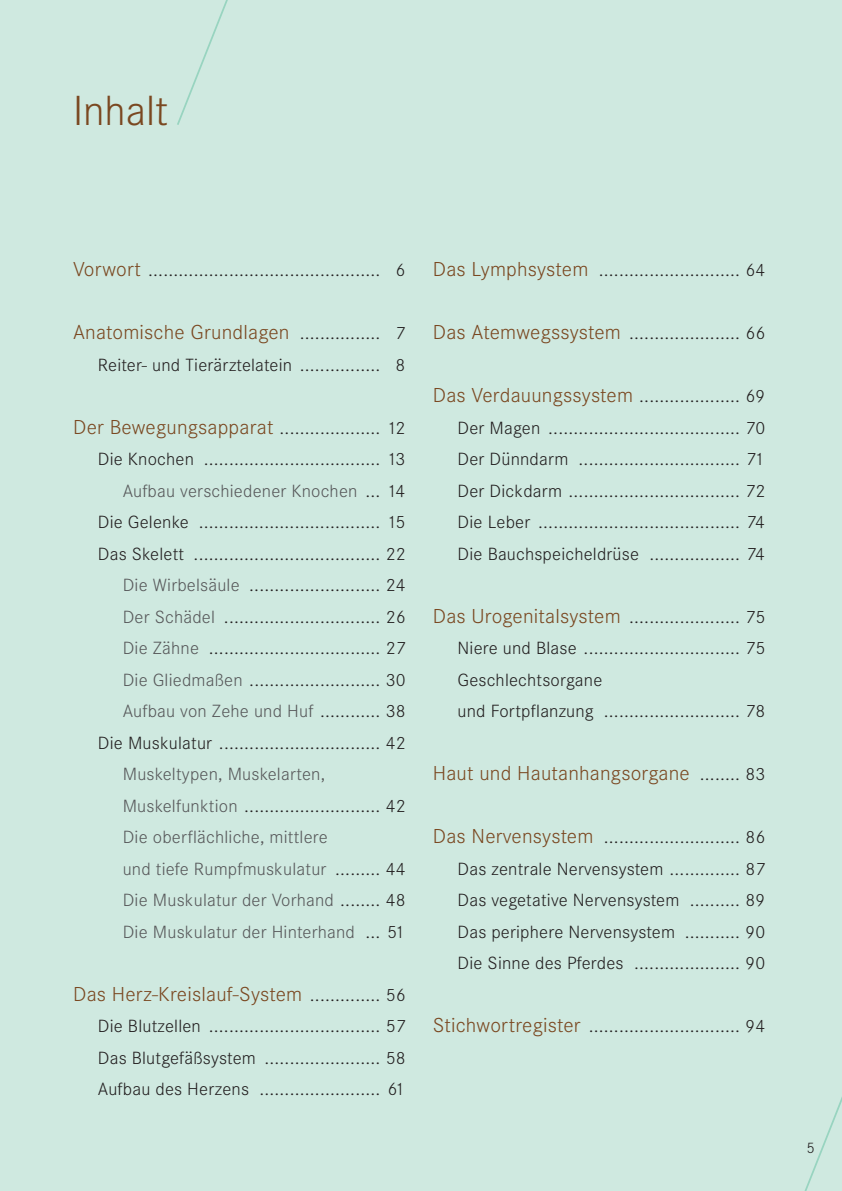
<style>
.page{position:relative;width:842px;height:1191px;background:#cfe9e0}
.page>*{position:absolute;margin:0;border:0;box-sizing:border-box;transform-origin:0 0}
.t1{font:300 43.75px "Corporate S";color:#7a4821}
.t2{font:300 21px "Corporate S";letter-spacing:.01em;color:#7a4821}
.t3{font:300 18.38px/31.5px "Corporate S";letter-spacing:.01em;color:#231f20;text-align:justify}
.t4{font:300 18.38px/31.5px "Corporate S";letter-spacing:.01em;color:#57585a}
.t5{font:300 15.75px "Corporate S";color:#231f20}
.s1{font-size:21px;color:#7a4821}
.s2{font-size:18.38px;color:#231f20}
.s3{color:#57585a}
.s4{color:#231f20}
</style>
<div class="page">
<svg style="left:177px;top:0;width:51px;height:125px"></svg>
<svg style="left:804px;top:1097px;width:38px;height:94px"></svg>
<h1 class="t1" style="left:73px;top:84px;width:97px">Inhalt</h1>
<p class="t3" style="left:73px;top:254px;width:334px"><span class="s1">Vorwort</span> .............................................. 6</p>
<p class="t2" style="left:73px;top:319px;width:334px">Anatomische Grundlagen <span class="s2">................ 7</span></p>
<p class="t3" style="left:98px;top:348px;width:309px">Reiter- und Tierärztelatein ................ 8</p>
<p class="t3" style="left:73px;top:411px;width:334px;text-align:right"><span class="s1">Der Bewegungsapparat</span> .................... 12<br>Die Knochen ................................... 13<br><span class="s3">Aufbau verschiedener Knochen</span> ... 14<br>Die Gelenke .................................... 15<br>Das Skelett ..................................... 22<br><span class="s3">Die Wirbelsäule</span> .......................... 24<br><span class="s3">Der Schädel</span> ............................... 26<br><span class="s3">Die Zähne</span> .................................. 27<br><span class="s3">Die Gliedmaßen</span> .......................... 30<br><span class="s3">Aufbau von Zehe und Huf</span> ............ 38<br>Die Muskulatur ................................ 42</p>
<p class="t4" style="left:123px;top:758px;width:284px">Muskeltypen, Muskelarten, Muskelfunktion <span class="s4">........................... 42<br></span>Die oberflächliche, mittlere<br>und tiefe Rumpfmuskulatur <span class="s4">......... 44<br></span>Die Muskulatur der Vorhand <span class="s4">........ 48<br></span>Die Muskulatur der Hinterhand <span class="s4">... 51</span></p>
<p class="t2" style="left:73px;top:981px;width:334px">Das Herz-Kreislauf-System <span class="s2">.............. 56</span></p>
<p class="t3" style="left:98px;top:1010px;width:309px">Die Blutzellen .................................. 57<br>Das Blutgefäßsystem ....................... 58<br>Aufbau des Herzens ........................ 61</p>
<p class="t3" style="left:433px;top:254px;width:334px"><span class="s1">Das Lymphsystem</span> ............................ 64</p>
<p class="t3" style="left:433px;top:317px;width:334px"><span class="s1">Das Atemwegssystem</span> ...................... 66</p>
<p class="t3" style="left:458px;top:380px;width:309px;text-indent:-25px"><span class="s1">Das Verdauungssystem</span> .................... 69<br>Der Magen ...................................... 70<br>Der Dünndarm ................................ 71<br>Der Dickdarm .................................. 72<br>Die Leber ........................................ 74<br>Die Bauchspeicheldrüse .................. 74</p>
<p class="t3" style="left:458px;top:600px;width:309px;text-align:left;text-indent:-25px"><span class="s1">Das Urogenitalsystem</span> ...................... 75<br>Niere und Blase ............................... 75<br>Geschlechtsorgane<br>und Fortpflanzung ........................... 78</p>
<p class="t2" style="left:433px;top:760px;width:334px">Haut und Hautanhangsorgane <span class="s2">........ 83</span></p>
<p class="t3" style="left:457px;top:821px;width:309px;text-indent:-25px"><span class="s1">Das Nervensystem</span> ........................... 86<br>Das zentrale Nervensystem .............. 87<br>Das vegetative Nervensystem .......... 89<br>Das periphere Nervensystem ........... 90<br>Die Sinne des Pferdes ..................... 90</p>
<p class="t3" style="left:433px;top:1010px;width:334px"><span class="s1">Stichwortregister</span> .............................. 94</p>
<p class="t5" style="left:806px;top:1138px;width:10px">5</p>
</div>
